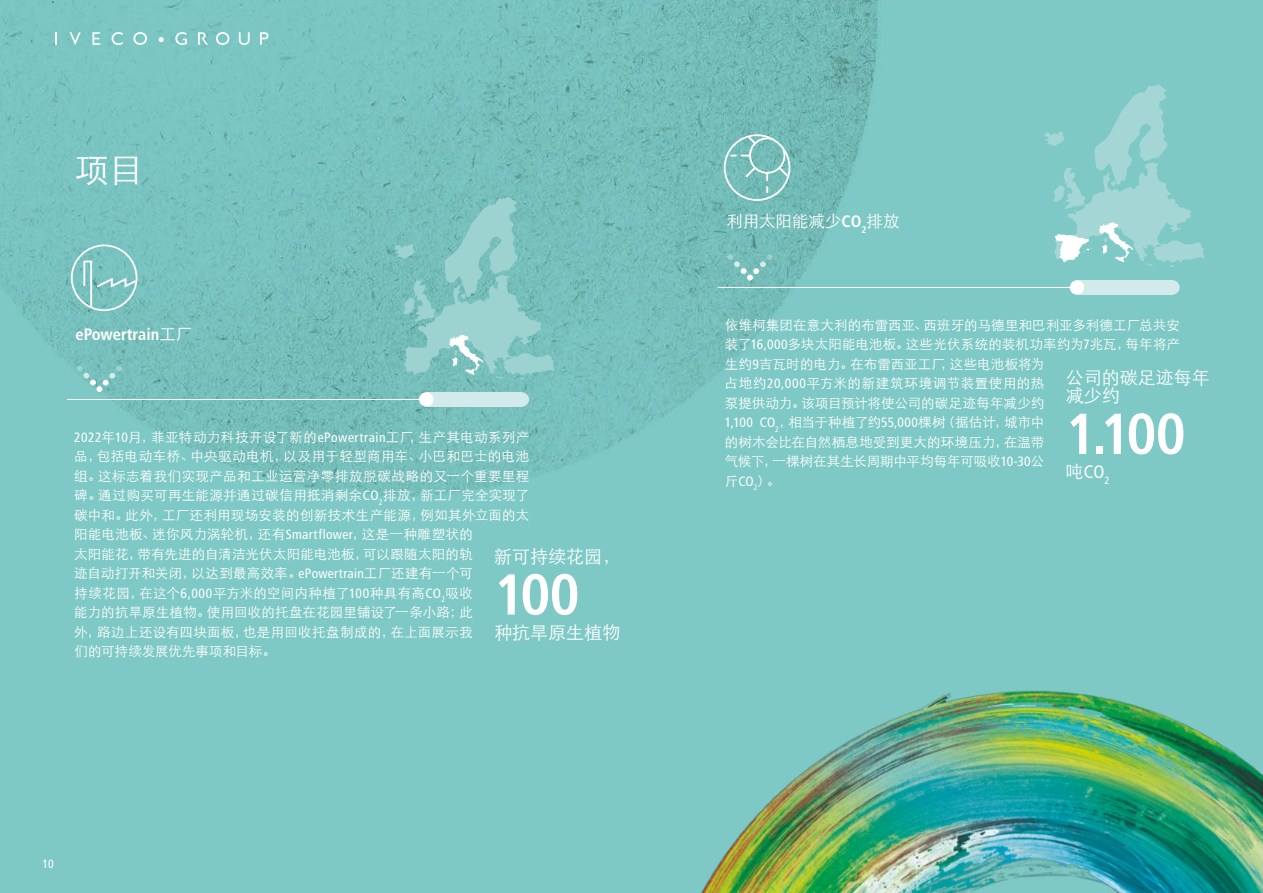
<style>
.page{position:relative;width:1263px;height:893px;background:#fff}
.page>*{position:absolute;margin:0;border:0;box-sizing:border-box;transform-origin:0 0}
.t1{font:700 condensed 57.6px "Frutiger LT Pro";letter-spacing:-.04em;color:#fff}
.t2{font:300 34.5px "ST Heiti SC";color:#fff}
.t3{font:300 18px/18px "ST Heiti SC";color:#fff}
.t4{font:condensed 18px "Frutiger LT Pro";color:#fff}
.t5{font:700 condensed 16.5px "Frutiger LT Pro";color:#fff}
.t6{font:300 16.5px "ST Heiti SC";color:#fff}
.t7{font:300 13.5px/19.5px "ST Heiti SC";letter-spacing:.015em;color:#fff}
.t8{font:condensed 12px "Frutiger LT Pro";color:#fff}
.s1{font-family:"ST Heiti SC";font-weight:300;font-stretch:normal}
.s2{font-family:"Frutiger LT Pro";font-weight:400;font-stretch:condensed}
.s3{font-family:"Frutiger LT Pro";font-weight:700;font-stretch:condensed}
</style>
<div class="page">
<img style="left:0;top:0;width:1263px;height:893px">
<hr style="left:67px;top:399px;width:359px;height:1px;background:#fff">
<div style="left:426px;top:392px;width:96px;height:15px;background:#d2eae9"></div>
<div style="left:419px;top:392px;width:14px;height:15px;background:#fff;border-radius:50%"></div>
<div style="left:515px;top:392px;width:14px;height:15px;background:#d2eae9;border-radius:50%"></div>
<hr style="left:718px;top:287px;width:359px;height:1px;background:#fff">
<img style="left:670px;top:472px;width:593px;height:421px">
<svg style="left:55px;top:32px;width:2px;height:13px"></svg>
<svg style="left:70px;top:32px;width:11px;height:13px"></svg>
<svg style="left:133px;top:32px;width:14px;height:13px"></svg>
<svg style="left:216px;top:32px;width:13px;height:13px"></svg>
<svg style="left:239px;top:32px;width:11px;height:13px"></svg>
<svg style="left:260px;top:32px;width:8px;height:13px"></svg>
<svg style="left:159px;top:37px;width:5px;height:5px"></svg>
<svg style="left:198px;top:32px;width:10px;height:13px"></svg>
<svg style="left:175px;top:32px;width:12px;height:13px"></svg>
<svg style="left:112px;top:32px;width:11px;height:13px"></svg>
<svg style="left:92px;top:32px;width:8px;height:13px"></svg>
<svg style="left:77px;top:366px;width:45px;height:26px"></svg>
<svg style="left:728px;top:254px;width:44px;height:26px"></svg>
<div style="left:71px;top:244px;width:66px;height:67px;border:2px solid #fff;border-radius:50%"></div>
<svg style="left:83px;top:260px;width:52px;height:49px;background:#89c8c5"></svg>
<div style="left:724px;top:134px;width:66px;height:67px;border:2px solid #fff;border-radius:50%"></div>
<svg style="left:730px;top:136px;width:58px;height:57px;background:#85c3c0"></svg>
<div style="left:1077px;top:280px;width:95px;height:15px;background:#d2eae9"></div>
<div style="left:1070px;top:280px;width:14px;height:15px;background:#fff;border-radius:50%"></div>
<div style="left:1165px;top:280px;width:15px;height:15px;background:#d2eae9;border-radius:50%"></div>
<svg style="left:394px;top:197px;width:161px;height:183px;background:#85c6c3"></svg>
<svg style="left:1044px;top:84px;width:161px;height:183px;background:#8ecfcb"></svg>
<h2 class="t2" style="left:74px;top:139px;width:70px">项目</h2>
<p class="t5" style="left:75px;top:325px;width:118px">ePowertrain<span class="s1">工厂</span></p>
<p class="t7" style="left:74px;top:426px;width:456px"><span class="s2">2022</span>年<span class="s2">10</span>月，菲亚特动力科技开设了新的<span class="s2">ePowertrain</span>工厂，生产其电动系列产品，包括电动车桥、中央驱动电机，以及用于轻型商用车、小巴和巴士的电池组。这标志着我们实现产品和工业运营净零排放脱碳战略的又一个重要里程碑。通过购买可再生能源并通过碳信用抵消剩余<span class="s2">CO</span><sub>2</sub>排放，新工厂完全实现了碳中和。此外，工厂还利用现场安装的创新技术生产能源，例如其外立面的太阳能电池板、迷你风力涡轮机，还有<span class="s2">Smartflower</span>，这是一种雕塑状的<br>太阳能花，带有先进的自清洁光伏太阳能电池板，可以跟随太阳的轨<br>迹自动打开和关闭，以达到最高效率。<span class="s2">ePowertrain</span>工厂还建有一个可<br>持续花园，在这个<span class="s2">6,000</span>平方米的空间内种植了<span class="s2">100</span>种具有高<span class="s2">CO</span><sub>2</sub>吸收<br>能力的抗旱原生植物。使用回收的托盘在花园里铺设了一条小路；此<br>外，路边上还设有四块面板，也是用回收托盘制成的，在上面展示我<br>们的可持续发展优先事项和目标。</p>
<p class="t3" style="left:494px;top:545px;width:127px">新可持续花园，</p>
<p class="t1" style="left:494px;top:560px;width:87px">100</p>
<p class="t3" style="left:494px;top:621px;width:127px">种抗旱原生植物</p>
<p class="t8" style="left:43px;top:857px;width:13px">10</p>
<p class="t6" style="left:726px;top:207px;width:175px">利用太阳能减少<span class="s3">CO</span><sub>2</sub>排放</p>
<p class="t7" style="left:725px;top:314px;width:456px">依维柯集团在意大利的布雷西亚、西班牙的马德里和巴利亚多利德工厂总共安装了<span class="s2">16,000</span>多块太阳能电池板。这些光伏系统的装机功率约为<span class="s2">7</span>兆瓦，每年将产生约<span class="s2">9</span>吉瓦时的电力。在布雷西亚工厂，这些电池板将为<br>占地约<span class="s2">20,000</span>平方米的新建筑环境调节装置使用的热<br>泵提供动力。该项目预计将使公司的碳足迹每年减少约<br><span class="s2">1,100吨CO</span><sub>2</sub>，相当于种植了约<span class="s2">55,000</span>棵树（据估计，城市中<br>的树木会比在自然栖息地受到更大的环境压力，在温带<br>气候下，一棵树在其生长周期中平均每年可吸收<span class="s2">10-30</span>公<br>斤<span class="s2">CO</span><sub>2</sub>）。</p>
<p class="t3" style="left:1066px;top:367px;width:145px">公司的碳足迹每年减少约</p>
<p class="t1" style="left:1066px;top:400px;width:122px">1.100</p>
<p class="t4" style="left:1066px;top:462px;width:45px"><span class="s1">吨</span>CO<sub>2</sub></p>
</div>
